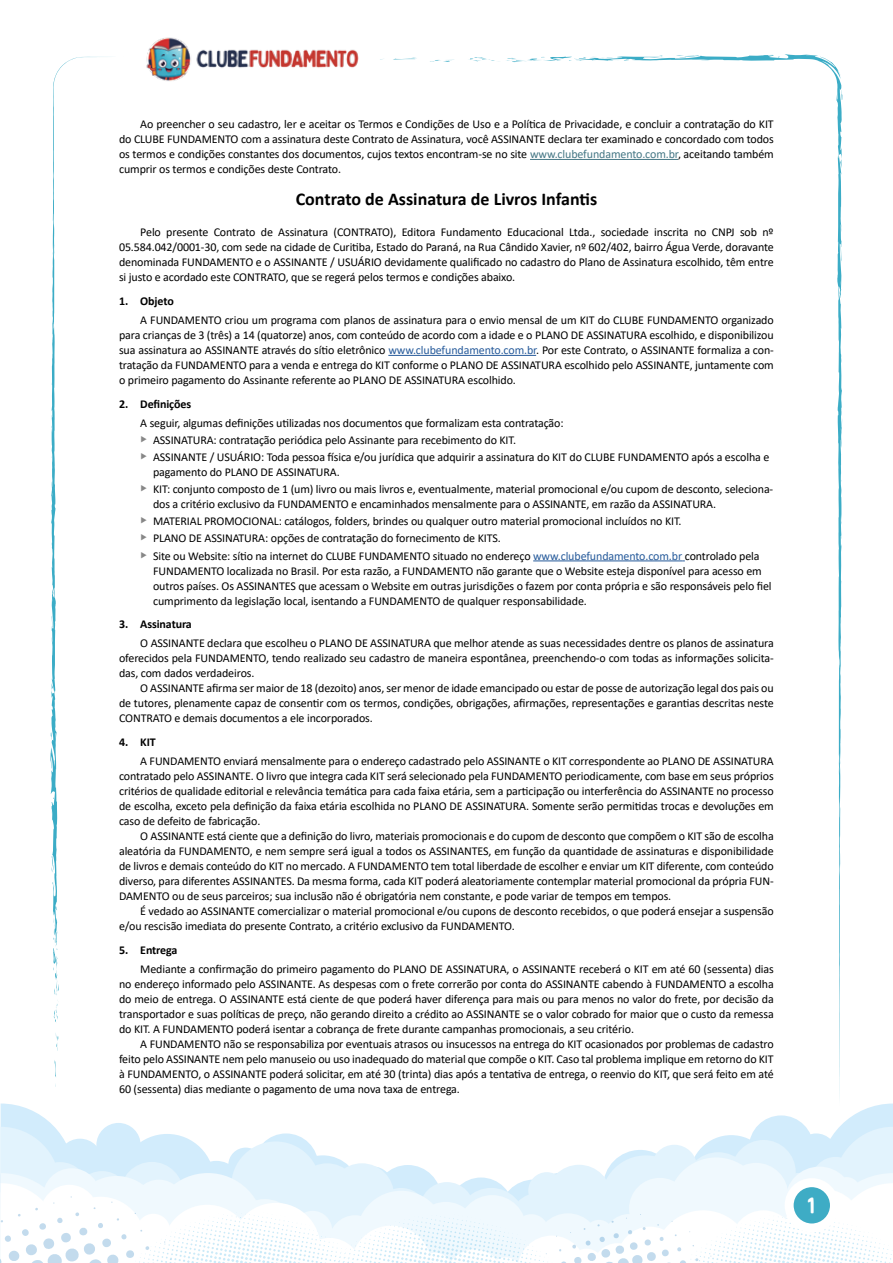
<style>
.page{position:relative;width:893px;height:1263px;background:#fff}
.page>*{position:absolute;margin:0;border:0;box-sizing:border-box;transform-origin:0 0}
.t1{font:22.5px "Bobby Jones Soft";color:#fff}
.t2{font:700 18px "Calibri";color:#000}
.t3{font:12px/15px "Calibri";letter-spacing:-.01em;color:#000;text-align:justify}
.t4{font:700 12px "Calibri";letter-spacing:-.01em;color:#000}
.s1{color:#457785}
.s2{color:#275b9b}
.s3{font-family:"Roboto";font-weight:300;font-size:15px;color:#878787}
</style>
<div class="page">
<svg style="left:0;top:1103px;width:893px;height:160px"></svg>
<svg style="left:54px;top:1060px;width:2px;height:17px"></svg>
<svg style="left:56px;top:1035px;width:3px;height:16px"></svg>
<svg style="left:50px;top:57px;width:46px;height:845px"></svg>
<svg style="left:52px;top:586px;width:2px;height:9px"></svg>
<svg style="left:53px;top:902px;width:6px;height:120px"></svg>
<svg style="left:52px;top:848px;width:5px;height:27px"></svg>
<svg style="left:51px;top:797px;width:3px;height:8px"></svg>
<svg style="left:51px;top:731px;width:6px;height:10px"></svg>
<svg style="left:52px;top:456px;width:4px;height:12px"></svg>
<svg style="left:393px;top:58px;width:24px;height:2px"></svg>
<svg style="left:430px;top:59px;width:24px;height:3px"></svg>
<svg style="left:575px;top:54px;width:267px;height:1055px"></svg>
<svg style="left:839px;top:291px;width:3px;height:11px"></svg>
<svg style="left:469px;top:56px;width:167px;height:6px"></svg>
<svg style="left:673px;top:55px;width:37px;height:6px"></svg>
<svg style="left:769px;top:55px;width:11px;height:3px"></svg>
<svg style="left:836px;top:88px;width:6px;height:14px"></svg>
<svg style="left:838px;top:466px;width:4px;height:16px"></svg>
<img style="left:146px;top:37px;width:212px;height:44px">
<svg style="left:789px;top:1183px;width:45px;height:45px"></svg>
<div style="left:785px;top:1178px;width:54px;height:54px;border:9px solid #fff;border-radius:50%"></div>
<hr style="left:530px;top:159px;width:148px;height:1px;background:#457785">
<hr style="left:388px;top:355px;width:148px;height:1px;background:#25599a">
<hr style="left:533px;top:560px;width:149px;height:1px;background:#25599a">
<p class="t3" style="left:119px;top:116px;width:656px;text-indent:21px">Ao preencher o seu cadastro, ler e aceitar os Termos e Condições de Uso e a Política de Privacidade, e concluir a contratação do KIT do CLUBE FUNDAMENTO com a assinatura deste Contrato de Assinatura, você ASSINANTE declara ter examinado e concordado com todos os termos e condições constantes dos documentos, cujos textos encontram-se no site <span class="s1">www.clubefundamento.com.br</span>, aceitando também cumprir os termos e condições deste Contrato.</p>
<h2 class="t2" style="left:296px;top:186px;width:303px">Contrato de Assinatura de Livros Infantis</h2>
<p class="t3" style="left:119px;top:224px;width:656px;text-indent:21px">Pelo presente Contrato de Assinatura (CONTRATO), Editora Fundamento Educacional Ltda., sociedade inscrita no CNPJ sob nº 05.584.042/0001-30, com sede na cidade de Curitiba, Estado do Paraná, na Rua Cândido Xavier, nº 602/402, bairro Água Verde, doravante denominada FUNDAMENTO e o ASSINANTE / USUÁRIO devidamente qualificado no cadastro do Plano de Assinatura escolhido, têm entre si justo e acordado este CONTRATO, que se regerá pelos termos e condições abaixo.</p>
<p class="t4" style="left:119px;top:292px;width:56px">1. Objeto</p>
<p class="t3" style="left:119px;top:312px;width:656px;text-indent:21px">A FUNDAMENTO criou um programa com planos de assinatura para o envio mensal de um KIT do CLUBE FUNDAMENTO organizado para crianças de 3 (três) a 14 (quatorze) anos, com conteúdo de acordo com a idade e o PLANO DE ASSINATURA escolhido, e disponibilizou sua assinatura ao ASSINANTE através do sítio eletrônico <span class="s2">www.clubefundamento.com.br</span>. Por este Contrato, o ASSINANTE formaliza a con&shy;tratação da FUNDAMENTO para a venda e entrega do KIT conforme o PLANO DE ASSINATURA escolhido pelo ASSINANTE, juntamente com o primeiro pagamento do Assinante referente ao PLANO DE ASSINATURA escolhido.</p>
<p class="t4" style="left:119px;top:395px;width:74px">2. Definições</p>
<p class="t3" style="left:140px;top:414px;width:631px;line-height:17.1px;text-align:left">A seguir, algumas definições utilizadas nos documentos que formalizam esta contratação:<br><span class="s3">‣</span> ASSINATURA: contratação periódica pelo Assinante para recebimento do KIT.<br><span class="s3">‣</span> ASSINANTE / USUÁRIO: Toda pessoa física e/ou jurídica que adquirir a assinatura do KIT do CLUBE FUNDAMENTO após a escolha e</p>
<p class="t3" style="left:140px;top:463px;width:634px;line-height:17.1px;text-indent:13px">pagamento do PLANO DE ASSINATURA.<br><span class="s3">‣</span> KIT: conjunto composto de 1 (um) livro ou mais livros e, eventualmente, material promocional e/ou cupom de desconto, seleciona-</p>
<p class="t3" style="left:140px;top:495px;width:621px;line-height:17.1px;text-align:left;text-indent:13px">dos a critério exclusivo da FUNDAMENTO e encaminhados mensalmente para o ASSINANTE, em razão da ASSINATURA.<br><span class="s3">‣</span> MATERIAL PROMOCIONAL: catálogos, folders, brindes ou qualquer outro material promocional incluídos no KIT.<br><span class="s3">‣</span> PLANO DE ASSINATURA: opções de contratação do fornecimento de KITS.<br><span class="s3">‣</span> Site ou Website: sítio na internet do CLUBE FUNDAMENTO situado no endereço <span class="s2">www.clubefundamento.com.br</span> controlado pela</p>
<p class="t3" style="left:153px;top:563px;width:620px;text-align:left">FUNDAMENTO localizada no Brasil. Por esta razão, a FUNDAMENTO não garante que o Website esteja disponível para acesso em outros países. Os ASSINANTES que acessam o Website em outras jurisdições o fazem por conta própria e são responsáveis pelo fiel cumprimento da legislação local, isentando a FUNDAMENTO de qualquer responsabilidade.</p>
<p class="t4" style="left:119px;top:616px;width:74px">3. Assinatura</p>
<p class="t3" style="left:119px;top:635px;width:656px;text-indent:21px">O ASSINANTE declara que escolheu o PLANO DE ASSINATURA que melhor atende as suas necessidades dentre os planos de assinatura oferecidos pela FUNDAMENTO, tendo realizado seu cadastro de maneira espontânea, preenchendo-o com todas as informações solicita&shy;das, com dados verdadeiros.</p>
<p class="t3" style="left:119px;top:680px;width:656px;text-indent:21px">O ASSINANTE afirma ser maior de 18 (dezoito) anos, ser menor de idade emancipado ou estar de posse de autorização legal dos pais ou de tutores, plenamente capaz de consentir com os termos, condições, obrigações, afirmações, representações e garantias descritas neste CONTRATO e demais documentos a ele incorporados.</p>
<p class="t4" style="left:119px;top:733px;width:38px">4. KIT</p>
<p class="t3" style="left:119px;top:753px;width:656px;text-indent:21px">A FUNDAMENTO enviará mensalmente para o endereço cadastrado pelo ASSINANTE o KIT correspondente ao PLANO DE ASSINATURA contratado pelo ASSINANTE. O livro que integra cada KIT será selecionado pela FUNDAMENTO periodicamente, com base em seus próprios critérios de qualidade editorial e relevância temática para cada faixa etária, sem a participação ou interferência do ASSINANTE no processo de escolha, exceto pela definição da faixa etária escolhida no PLANO DE ASSINATURA. Somente serão permitidas trocas e devoluções em caso de defeito de fabricação.</p>
<p class="t3" style="left:119px;top:828px;width:656px;text-indent:21px">O ASSINANTE está ciente que a definição do livro, materiais promocionais e do cupom de desconto que compõem o KIT são de escolha aleatória da FUNDAMENTO, e nem sempre será igual a todos os ASSINANTES, em função da quantidade de assinaturas e disponibilidade de livros e demais conteúdo do KIT no mercado. A FUNDAMENTO tem total liberdade de escolher e enviar um KIT diferente, com conteúdo diverso, para diferentes ASSINANTES. Da mesma forma, cada KIT poderá aleatoriamente contemplar material promocional da própria FUN-DAMENTO ou de seus parceiros; sua inclusão não é obrigatória nem constante, e pode variar de tempos em tempos.</p>
<p class="t3" style="left:119px;top:903px;width:656px;text-indent:21px">É vedado ao ASSINANTE comercializar o material promocional e/ou cupons de desconto recebidos, o que poderá ensejar a suspensão e/ou rescisão imediata do presente Contrato, a critério exclusivo da FUNDAMENTO.</p>
<p class="t4" style="left:119px;top:941px;width:60px">5. Entrega</p>
<p class="t3" style="left:119px;top:961px;width:656px;text-indent:21px">Mediante a confirmação do primeiro pagamento do PLANO DE ASSINATURA, o ASSINANTE receberá o KIT em até 60 (sessenta) dias no endereço informado pelo ASSINANTE. As despesas com o frete correrão por conta do ASSINANTE cabendo à FUNDAMENTO a escolha do meio de entrega. O ASSINANTE está ciente de que poderá haver diferença para mais ou para menos no valor do frete, por decisão da transportador e suas políticas de preço, não gerando direito a crédito ao ASSINANTE se o valor cobrado for maior que o custo da remessa do KIT. A FUNDAMENTO poderá isentar a cobrança de frete durante campanhas promocionais, a seu critério.</p>
<p class="t3" style="left:119px;top:1036px;width:656px;text-indent:21px">A FUNDAMENTO não se responsabiliza por eventuais atrasos ou insucessos na entrega do KIT ocasionados por problemas de cadastro feito pelo ASSINANTE nem pelo manuseio ou uso inadequado do material que compõe o KIT. Caso tal problema implique em retorno do KIT à FUNDAMENTO, o ASSINANTE poderá solicitar, em até 30 (trinta) dias após a tentativa de entrega, o reenvio do KIT, que será feito em até 60 (sessenta) dias mediante o pagamento de uma nova taxa de entrega.</p>
<h1 class="t1" style="left:807px;top:1192px;width:9px">1</h1>
</div>
